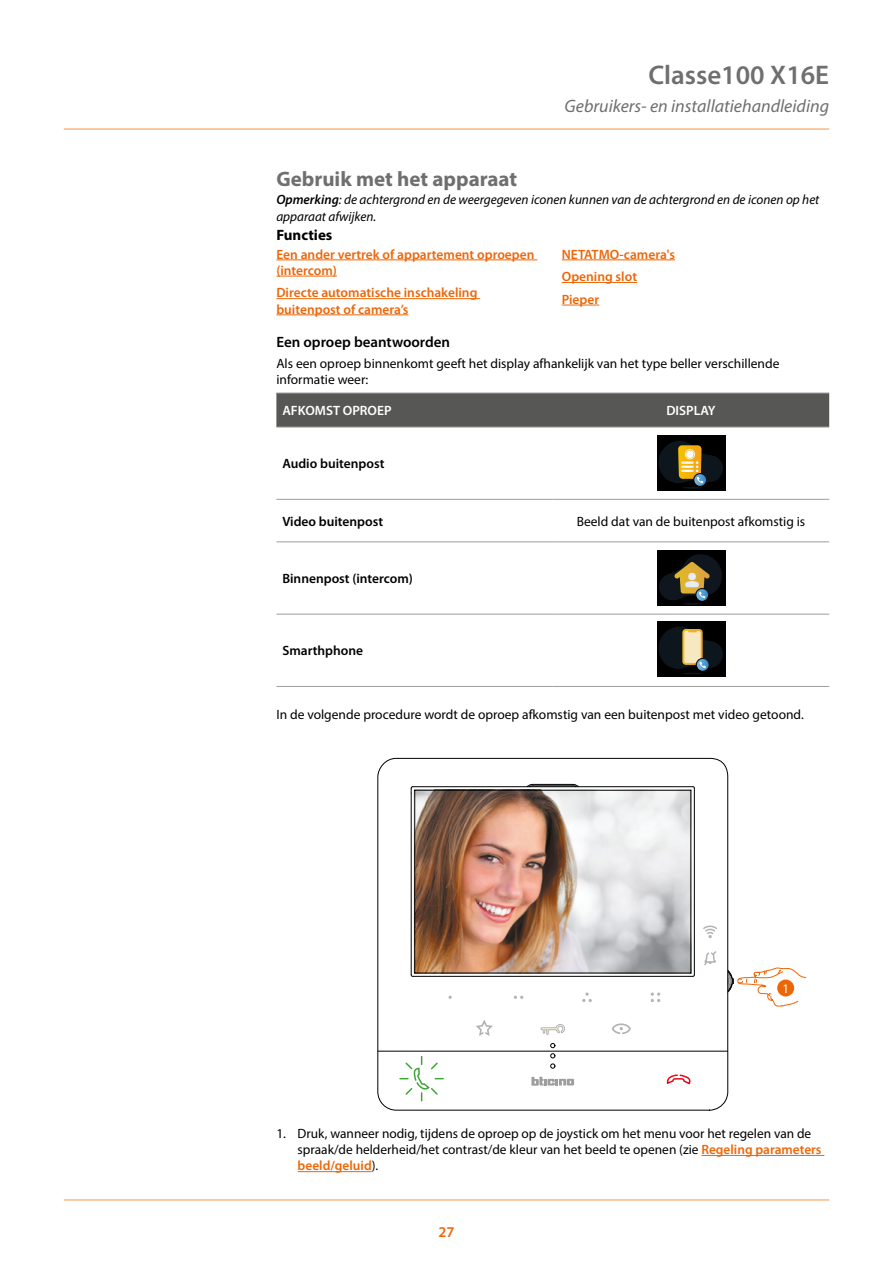
<style>
.page{position:relative;width:893px;height:1263px;background:#fff}
.page>*{position:absolute;margin:0;border:0;box-sizing:border-box;transform-origin:0 0}
.t1{font:600 27px "Myriad Pro";color:#706f6f}
.t2{font:700 21px "Myriad Pro";color:#706f6f}
.t3{font:italic 18px "Myriad Pro";color:#706f6f}
.t4{font:600 15px "Myriad Pro";color:#000}
.t5{font:700 15px "Myriad Pro";color:#000}
.t6{font:600 15px "Myriad Pro";color:#ec6608}
.t7{font:13.5px/16.2px "Myriad Pro";color:#000}
.t8{font:600 13.5px/16.2px "Myriad Pro";color:#ec6608}
.t9{font:italic 13.5px/16.2px "Myriad Pro";color:#000}
.t10{font:600 13.5px "Myriad Pro";color:#000}
.t11{font:600 13.5px "Myriad Pro";color:#fff}
.t12{font:13.05px "Myriad Pro";color:#fff}
.s1{font-weight:600}
.s2{font-weight:600;color:#ec6608}
</style>
<div class="page">
<hr style="left:64px;top:128px;width:765px;height:2px;background:#f8b887">
<hr style="left:64px;top:1199px;width:765px;height:2px;background:#f8b887">
<hr style="left:276px;top:260px;width:261px;height:1px;background:#ec6608">
<hr style="left:276px;top:276px;width:61px;height:1px;background:#ec6608">
<hr style="left:276px;top:298px;width:204px;height:1px;background:#ec6608">
<hr style="left:276px;top:314px;width:132px;height:1px;background:#ec6608">
<hr style="left:562px;top:260px;width:113px;height:1px;background:#ec6608">
<hr style="left:562px;top:282px;width:75px;height:1px;background:#ec6608">
<hr style="left:562px;top:305px;width:37px;height:1px;background:#ec6608">
<svg style="left:377px;top:757px;width:351px;height:354px"></svg>
<svg style="left:550px;top:1043px;width:5px;height:25px"></svg>
<hr style="left:532px;top:784px;width:41px;height:1px;background:#000">
<svg style="left:572px;top:784px;width:8px;height:4px"></svg>
<hr style="left:532px;top:785px;width:41px;height:1px;background:#000">
<svg style="left:526px;top:784px;width:7px;height:4px"></svg>
<hr style="left:414px;top:973px;width:277px;height:1px;background:#000">
<hr style="left:691px;top:790px;width:1px;height:183px;background:#000">
<hr style="left:414px;top:789px;width:277px;height:1px;background:#000">
<hr style="left:413px;top:976px;width:280px;height:1px;background:#000">
<hr style="left:411px;top:793px;width:1px;height:182px;background:#000">
<svg style="left:692px;top:971px;width:3px;height:6px"></svg>
<hr style="left:413px;top:786px;width:280px;height:1px;background:#000">
<svg style="left:410px;top:786px;width:4px;height:7px"></svg>
<hr style="left:694px;top:788px;width:1px;height:183px;background:#000">
<svg style="left:531px;top:1077px;width:43px;height:9px"></svg>
<hr style="left:378px;top:1051px;width:349px;height:1px;background:#000">
<img style="left:415px;top:791px;width:275px;height:182px">
<hr style="left:414px;top:790px;width:1px;height:183px;background:#000">
<hr style="left:690px;top:790px;width:1px;height:183px;background:#000">
<hr style="left:415px;top:790px;width:276px;height:1px;background:#000">
<svg style="left:667px;top:1074px;width:24px;height:10px"></svg>
<svg style="left:541px;top:1024px;width:24px;height:11px"></svg>
<svg style="left:400px;top:1056px;width:43px;height:45px"></svg>
<svg style="left:476px;top:1020px;width:17px;height:16px"></svg>
<svg style="left:612px;top:1023px;width:19px;height:11px"></svg>
<svg style="left:651px;top:992px;width:9px;height:10px"></svg>
<svg style="left:582px;top:992px;width:10px;height:10px"></svg>
<svg style="left:514px;top:996px;width:9px;height:3px"></svg>
<svg style="left:448px;top:996px;width:4px;height:3px"></svg>
<svg style="left:704px;top:951px;width:12px;height:14px"></svg>
<svg style="left:703px;top:925px;width:14px;height:13px"></svg>
<svg style="left:724px;top:968px;width:82px;height:39px"></svg>
<svg style="left:775px;top:978px;width:21px;height:20px"></svg>
<div style="left:777px;top:979px;width:17px;height:17px;background:#ec6608;border-radius:50%"></div>
<hr style="left:701px;top:1155px;width:123px;height:1px;background:#ec6608">
<hr style="left:298px;top:1171px;width:74px;height:1px;background:#ec6608">
<div style="left:276px;top:394px;width:553px;height:33px;background:#575756"></div>
<hr style="left:276px;top:541px;width:277px;height:1px;background:#9d9d9c">
<hr style="left:553px;top:541px;width:276px;height:1px;background:#9d9d9c">
<hr style="left:276px;top:614px;width:277px;height:1px;background:#9d9d9c">
<hr style="left:553px;top:614px;width:276px;height:1px;background:#9d9d9c">
<hr style="left:276px;top:393px;width:277px;height:1px;background:#9d9d9c">
<hr style="left:553px;top:393px;width:276px;height:1px;background:#9d9d9c">
<hr style="left:276px;top:686px;width:277px;height:1px;background:#9d9d9c">
<hr style="left:553px;top:686px;width:276px;height:1px;background:#9d9d9c">
<hr style="left:276px;top:427px;width:277px;height:1px;background:#9d9d9c">
<hr style="left:553px;top:427px;width:276px;height:1px;background:#9d9d9c">
<hr style="left:276px;top:499px;width:277px;height:1px;background:#9d9d9c">
<hr style="left:553px;top:499px;width:276px;height:1px;background:#9d9d9c">
<div style="left:657px;top:435px;width:68px;height:56px;background:#000"></div>
<hr style="left:682px;top:487px;width:21px;height:2px;background:#649ac4;border-radius:50%">
<svg style="left:658px;top:441px;width:65px;height:45px"></svg>
<div style="left:657px;top:550px;width:68px;height:56px;background:#000"></div>
<hr style="left:682px;top:603px;width:20px;height:2px;background:#6d9acd;border-radius:50%">
<svg style="left:659px;top:554px;width:63px;height:47px"></svg>
<div style="left:657px;top:621px;width:68px;height:55px;background:#000"></div>
<svg style="left:658px;top:626px;width:65px;height:48px"></svg>
<h1 class="t1" style="left:648px;top:58px;width:182px">Classe100 X16E</h1>
<h3 class="t3" style="left:565px;top:95px;width:266px">Gebruikers- en installatiehandleiding</h3>
<h2 class="t2" style="left:276px;top:165px;width:242px">Gebruik met het apparaat</h2>
<p class="t5" style="left:276px;top:225px;width:58px">Functies</p>
<p class="t9" style="left:276px;top:191px;width:545px"><span class="s1">Opmerking</span>: de achtergrond en de weergegeven iconen kunnen van de achtergrond en de iconen op het apparaat afwijken.</p>
<p class="t8" style="left:276px;top:246px;width:260px">Een ander vertrek of appartement oproepen (intercom)</p>
<p class="t8" style="left:276px;top:284px;width:203px">Directe automatische inschakeling buitenpost of camera’s</p>
<p class="t8" style="left:562px;top:242px;width:115px;line-height:22.5px">NETATMO-camera's<br>Opening slot<br>Pieper</p>
<p class="t4" style="left:276px;top:332px;width:175px">Een oproep beantwoorden</p>
<p class="t7" style="left:276px;top:355px;width:505px">Als een oproep binnenkomt geeft het display afhankelijk van het type beller verschillende informatie weer:</p>
<p class="t11" style="left:282px;top:402px;width:111px">AFKOMST OPROEP</p>
<p class="t11" style="left:666px;top:402px;width:51px">DISPLAY</p>
<p class="t10" style="left:282px;top:455px;width:104px">Audio buitenpost</p>
<p class="t10" style="left:282px;top:512px;width:102px">Video buitenpost</p>
<p class="t7" style="left:577px;top:513px;width:230px">Beeld dat van de buitenpost afkomstig is</p>
<p class="t10" style="left:282px;top:570px;width:132px">Binnenpost (intercom)</p>
<p class="t10" style="left:282px;top:642px;width:82px">Smarthphone</p>
<p class="t7" style="left:276px;top:706px;width:529px">In de volgende procedure wordt de oproep afkomstig van een buitenpost met video getoond.</p>
<p class="t12" style="left:782px;top:980px;width:8px">1</p>
<p class="t7" style="left:298px;top:1125px;width:525px;text-indent:-21px">1. Druk, wanneer nodig, tijdens de oproep op de joystick om het menu voor het regelen van de spraak/de helderheid/het contrast/de kleur van het beeld te openen (zie <span class="s2">Regeling parameters beeld/geluid</span>).</p>
<p class="t6" style="left:438px;top:1222px;width:18px">27</p>
</div>
